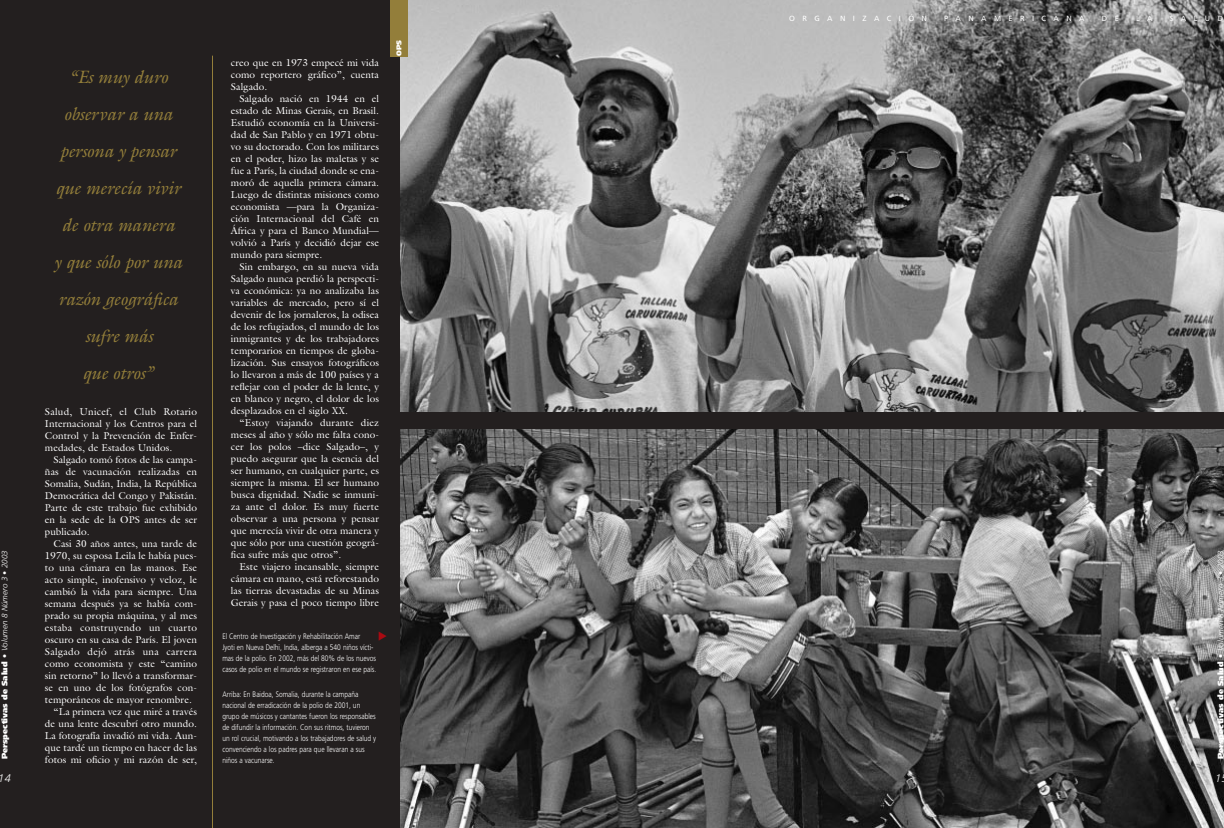
<style>
.page{position:relative;width:1224px;height:828px;background:#231f1f}
.page>*{position:absolute;margin:0;border:0;box-sizing:border-box;transform-origin:0 0}
.t1{font:italic 18px/37px "Galliard";letter-spacing:-.015em;color:#937e3a;text-align:center}
.t2{font:italic 300 11px "Frutiger";color:#fff}
.t3{font:10px/12px "Galliard";letter-spacing:.005em;color:#fff;text-align:justify}
.t4{font:10px "Galliard";letter-spacing:.025em;color:#fff}
.t5{font:300 8px/11px "Frutiger";color:#fff;scale:.83 1}
.t6{font:900 8px "Frutiger";color:#fff}
.t7{font:7.5px "Frutiger";letter-spacing:.99em;color:#fff}
.t8{font:900 7px "Frutiger";color:#fff}
.s1{font-weight:300;font-style:italic}
</style>
<div class="page">
<img style="left:400px;top:0;width:824px;height:412px">
<img style="left:400px;top:429px;width:824px;height:399px">
<hr style="left:212px;top:56px;width:1px;height:772px;background:#937e3a">
<div style="left:390px;top:0;width:18px;height:57px;background:#937e3a"></div>
<p class="t6" style="left:1px;top:759px;width:211px;rotate:-90deg">Perspectivas de Salud • <span class="s1">Volumen 8 Número 3 • 2003</span></p>
<p class="t2" style="left:-1px;top:774px;width:14px">14</p>
<h1 class="t1" style="left:54px;top:61px;width:130px">“Es muy duro observar a una persona y pensar que merecía vivir de otra manera<br>y que sólo por una razón geográfica sufre más<br>que otros”</h1>
<p class="t3" style="left:45px;top:406px;width:154px">Salud, Unicef, el Club Rotario Internacional y los Centros para el Control y la Prevención de Enfer&shy;medades, de Estados Unidos.</p>
<p class="t3" style="left:45px;top:454px;width:154px;text-indent:9px">Salgado tomó fotos de las campa&shy;ñas de vacunación realizadas en Somalia, Sudán, India, la República Democrática del Congo y Pakistán.<br>Parte de este trabajo fue exhibido en la sede de la OPS antes de ser publicado.</p>
<p class="t3" style="left:54px;top:538px;width:145px">Casi 30 años antes, una tarde de</p>
<p class="t3" style="left:45px;top:550px;width:153px">1970, su esposa Leila le había pues-</p>
<p class="t3" style="left:45px;top:562px;width:153px">to una cámara en las manos. Ese</p>
<p class="t3" style="left:45px;top:574px;width:153px">acto simple, inofensivo y veloz, le</p>
<p class="t3" style="left:45px;top:586px;width:153px">cambió la vida para siempre. Una</p>
<p class="t3" style="left:45px;top:598px;width:153px">semana después ya se había com-</p>
<p class="t3" style="left:45px;top:610px;width:153px">prado su propia máquina, y al mes</p>
<p class="t4" style="left:45px;top:623px;width:153px">estaba construyendo un cuarto</p>
<p class="t3" style="left:45px;top:634px;width:153px">oscuro en su casa de París. El joven</p>
<p class="t4" style="left:45px;top:647px;width:153px">Salgado dejó atrás una carrera</p>
<p class="t3" style="left:45px;top:658px;width:153px">como economista y este “camino</p>
<p class="t3" style="left:45px;top:670px;width:153px">sin retorno” lo llevó a transformar-</p>
<p class="t3" style="left:45px;top:682px;width:153px">se en uno de los fotógrafos con-</p>
<p class="t3" style="left:45px;top:694px;width:148px">temporáneos de mayor renombre.</p>
<p class="t3" style="left:54px;top:706px;width:145px">“La primera vez que miré a través</p>
<p class="t3" style="left:45px;top:718px;width:153px">de una lente descubrí otro mundo.</p>
<p class="t3" style="left:45px;top:730px;width:153px">La fotografía invadió mi vida. Aun-</p>
<p class="t3" style="left:45px;top:742px;width:153px">que tardé un tiempo en hacer de las</p>
<p class="t3" style="left:45px;top:754px;width:153px">fotos mi oficio y mi razón de ser,</p>
<p class="t3" style="left:231px;top:58px;width:149px">creo que en 1973 empecé mi vida como reportero gráfico”, cuenta Salgado.</p>
<p class="t3" style="left:231px;top:94px;width:150px;text-indent:9px">Salgado nació en 1944 en el estado de Minas Gerais, en Brasil.<br>Estudió economía en la Universi&shy;dad de San Pablo y en 1971 obtu&shy;vo su doctorado. Con los militares en el poder, hizo las maletas y se fue a París, la ciudad donde se ena&shy;moró de aquella primera cámara.<br>Luego de distintas misiones como economista —para la Organiza&shy;ción Internacional del Café en África y para el Banco Mundial— volvió a París y decidió dejar ese mundo para siempre.</p>
<p class="t3" style="left:231px;top:262px;width:150px;text-indent:9px">Sin embargo, en su nueva vida Salgado nunca perdió la perspecti&shy;va económica: ya no analizaba las variables de mercado, pero sí el devenir de los jornaleros, la odisea de los refugiados, el mundo de los inmigrantes y de los trabajadores temporarios en tiempos de globa&shy;lización. Sus ensayos fotográficos lo llevaron a más de 100 países y a reflejar con el poder de la lente, y en blanco y negro, el dolor de los desplazados en el siglo XX.</p>
<p class="t3" style="left:231px;top:418px;width:150px;text-indent:9px">“Estoy viajando durante diez meses al año y sólo me falta cono&shy;cer los polos –dice Salgado–, y puedo asegurar que la esencia del ser humano, en cualquier parte, es siempre la misma. El ser humano busca dignidad. Nadie se inmuni&shy;za ante el dolor. Es muy fuerte observar a una persona y pensar que merecía vivir de otra manera y que sólo por una cuestión geográ&shy;fica sufre más que otros”.</p>
<p class="t3" style="left:231px;top:562px;width:149px;text-indent:9px">Este viajero incansable, siempre cámara en mano, está reforestando las tierras devastadas de su Minas Gerais y pasa el poco tiempo libre</p>
<p class="t5" style="left:222px;top:632px;width:187px">El Centro de Investigación y Rehabilitación Amar<br>Jyoti en Nueva Delhi, India, alberga a 540 niños vícti&shy;mas de la polio. En 2002, más del 80% de los nuevos casos de polio en el mundo se registraron en ese país.</p>
<p class="t5" style="left:222px;top:690px;width:187px">Arriba: En Baidoa, Somalia, durante la campaña nacional de erradicación de la polio de 2001, un grupo de músicos y cantantes fueron los responsables de difundir la información. Con sus ritmos, tuvieron un rol crucial, motivando a los trabajadores de salud y convenciendo a los padres para que llevaran a sus niños a vacunarse.</p>
<p class="t8" style="left:396px;top:56px;width:18px;rotate:-90deg">OPS</p>
<p class="t7" style="left:789px;top:15px;width:139px">ORGANIZACIÓN</p>
<p class="t7" style="left:944px;top:15px;width:142px">PANAMERICANA</p>
<p class="t7" style="left:1102px;top:15px;width:19px">D E</p>
<p class="t7" style="left:1136px;top:15px;width:18px">L A</p>
<p class="t7" style="left:1170px;top:15px;width:55px">SALUD</p>
<p class="t6" style="left:1218px;top:759px;width:211px;rotate:-90deg">Perspectivas de Salud • <span class="s1">Volumen 8 Número 3 • 2003</span></p>
<p class="t2" style="left:1215px;top:774px;width:8px">1</p>
</div>
